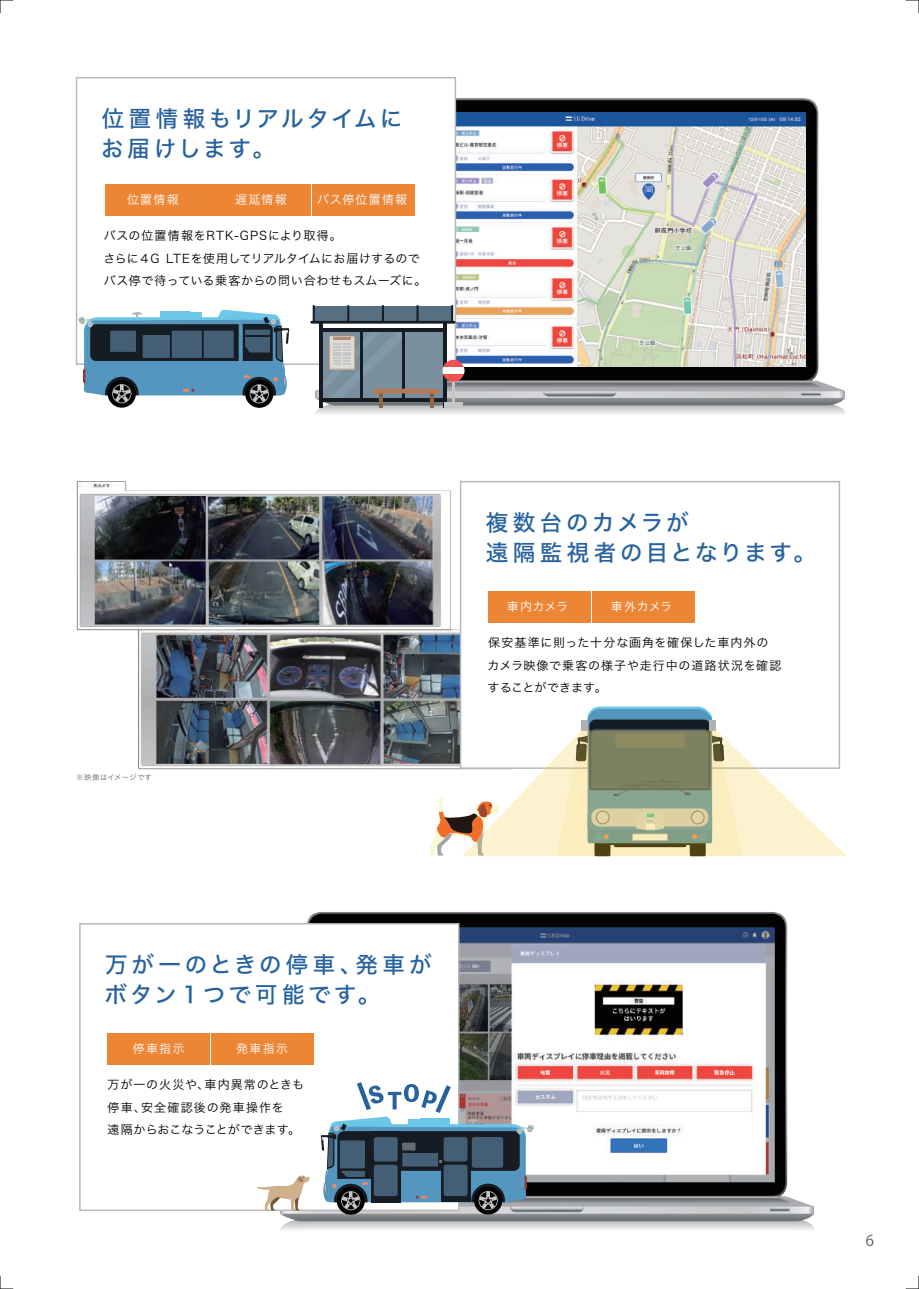
<style>
.page{position:relative;width:919px;height:1289px;background:#fff}
.page>*{position:absolute;margin:0;border:0;box-sizing:border-box;transform-origin:0 0}
.t1{font:22.5px/30px "Hira Kaku Pro N W5";letter-spacing:.135em;color:#26629d}
.t2{font:22.5px/30px "Hira Kaku Pro N W5";letter-spacing:.16em;color:#26629d}
.t3{font:15px "Koz Go Pr 6 N";color:#595b5d}
.t4{font:12px/22.5px "Hira Kaku Pro N W3";letter-spacing:.055em;color:#000}
.t5{font:12px/22.5px "Hira Kaku Pro N W3";letter-spacing:.03em;color:#000}
.t6{font:12px "Hira Kaku Pro N W3";letter-spacing:.1em;color:#fff}
.t7{font:7.35px "Hira Kaku Pro N W3";letter-spacing:.04em;color:#6e6f72}
</style>
<div class="page">
<svg style="left:0;top:1275px;width:13px;height:14px"></svg>
<svg style="left:0;top:0;width:13px;height:13px"></svg>
<svg style="left:905px;top:0;width:14px;height:13px"></svg>
<svg style="left:905px;top:1275px;width:14px;height:14px"></svg>
<img style="left:76px;top:481px;width:384px;height:288px">
<img style="left:281px;top:912px;width:532px;height:318px">
<img style="left:315px;top:77px;width:529px;height:415px">
<div style="left:460px;top:481px;width:380px;height:288px;background:#fff;border:2px solid #b9b9bb"></div>
<div style="left:488px;top:591px;width:102px;height:31px;background:#ec8534"></div>
<div style="left:592px;top:591px;width:102px;height:31px;background:#ec8534"></div>
<div style="left:79px;top:923px;width:380px;height:287px;background:#fff;border:2px solid #b9b9bb"></div>
<div style="left:107px;top:1033px;width:102px;height:31px;background:#ec8534"></div>
<div style="left:211px;top:1033px;width:102px;height:31px;background:#ec8534"></div>
<div style="left:336px;top:1186px;width:29px;height:28px;background:#030303;border-radius:50%"></div>
<svg style="left:341px;top:1191px;width:19px;height:19px"></svg>
<div style="left:342px;top:1191px;width:17px;height:18px;background:#030303;border-radius:50%"></div>
<svg style="left:474px;top:1186px;width:28px;height:28px"></svg>
<svg style="left:256px;top:1175px;width:53px;height:35px"></svg>
<svg style="left:321px;top:1077px;width:213px;height:131px"></svg>
<svg style="left:430px;top:797px;width:32px;height:58px"></svg>
<svg style="left:462px;top:730px;width:384px;height:126px"></svg>
<svg style="left:556px;top:706px;width:186px;height:150px;background:#adb296"></svg>
<img style="left:456px;top:112px;width:349px;height:254px">
<div style="left:76px;top:77px;width:380px;height:288px;background:#fff;border:2px solid #b9b9bb"></div>
<div style="left:105px;top:184px;width:102px;height:31px;background:#ec8534"></div>
<div style="left:209px;top:184px;width:102px;height:31px;background:#ec8534"></div>
<svg style="left:245px;top:380px;width:28px;height:28px"></svg>
<svg style="left:108px;top:380px;width:28px;height:27px"></svg>
<svg style="left:78px;top:309px;width:211px;height:93px;background:#618398"></svg>
<div style="left:314px;top:306px;width:138px;height:15px;background:#576f83"></div>
<svg style="left:312px;top:305px;width:3px;height:16px"></svg>
<svg style="left:347px;top:305px;width:2px;height:16px"></svg>
<svg style="left:382px;top:305px;width:2px;height:16px"></svg>
<svg style="left:416px;top:305px;width:2px;height:16px"></svg>
<svg style="left:451px;top:305px;width:2px;height:16px"></svg>
<hr style="left:310px;top:321px;width:145px;height:2px;background:#161c23">
<div style="left:322px;top:331px;width:121px;height:69px;background:#798f9e"></div>
<hr style="left:443px;top:323px;width:3px;height:85px;background:#161c23">
<hr style="left:321px;top:398px;width:123px;height:4px;background:#161c23">
<hr style="left:319px;top:323px;width:4px;height:85px;background:#161c23">
<hr style="left:321px;top:329px;width:123px;height:3px;background:#161c23">
<hr style="left:379px;top:393px;width:3px;height:15px;background:#916646">
<svg style="left:429px;top:395px;width:4px;height:13px"></svg>
<svg style="left:323px;top:332px;width:87px;height:67px"></svg>
<hr style="left:373px;top:389px;width:66px;height:4px;background:#b47a56">
<div style="left:312px;top:184px;width:102px;height:31px;background:#ec8534"></div>
<hr style="left:452px;top:380px;width:3px;height:28px;background:#c5c6c8">
<div style="left:444px;top:402px;width:19px;height:6px;background:#c5c6c8"></div>
<div style="left:442px;top:360px;width:22px;height:22px;background:#f0534f;border-radius:50%"></div>
<div style="left:442px;top:367px;width:22px;height:7px;background:#fff"></div>
<h1 class="t1" style="left:101px;top:103px;width:303px">位置情報もリアルタイムにお届けします。</h1>
<p class="t6" style="left:127px;top:189px;width:53px">位置情報</p>
<p class="t6" style="left:235px;top:189px;width:53px">遅延情報</p>
<p class="t6" style="left:317px;top:189px;width:91px">バス停位置情報</p>
<p class="t5" style="left:103px;top:223px;width:324px">バスの位置情報をRTK-GPSにより取得。<br>さらに４G LTEを使用してリアルタイムにお届けするのでバス停で待っている乗客からの問い合わせもスムーズに。</p>
<p class="t7" style="left:76px;top:770px;width:77px">※映像はイメージです</p>
<h1 class="t1" style="left:485px;top:506px;width:332px">複数台のカメラが<br>遠隔監視者の目となります。</h1>
<p class="t6" style="left:507px;top:596px;width:63px">車内カメラ</p>
<p class="t6" style="left:611px;top:596px;width:63px">車外カメラ</p>
<p class="t4" style="left:487px;top:630px;width:295px">保安基準に則った十分な画角を確保した車内外のカメラ映像で乗客の様子や走行中の道路状況を確認することができます。</p>
<h1 class="t2" style="left:105px;top:948px;width:328px">万が一のときの停車、発車がボタン１つで可能です。</h1>
<p class="t6" style="left:133px;top:1038px;width:53px">停車指示</p>
<p class="t6" style="left:236px;top:1038px;width:53px">発車指示</p>
<p class="t4" style="left:107px;top:1072px;width:198px">万が一の火災や、車内異常のときも停車、安全確認後の発車操作を<br>遠隔からおこなうことができます。</p>
<p class="t3" style="left:865px;top:1231px;width:10px">6</p>
</div>
